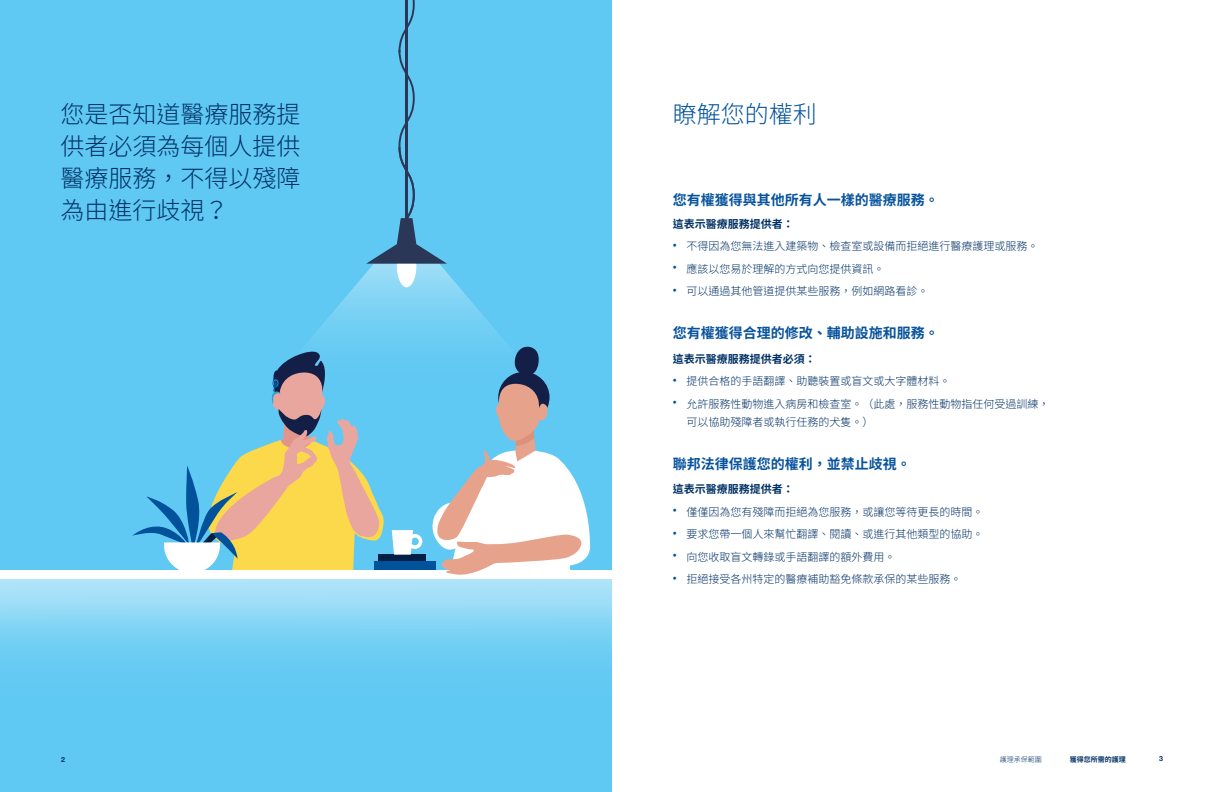
<style>
.page{position:relative;width:1224px;height:792px;background:#fff}
.page>*{position:absolute;margin:0;border:0;box-sizing:border-box;transform-origin:0 0}
.t1{font:300 24px/32px "Noto Sans CJ Ktc";color:#003164;text-align:justify}
.t2{font:300 24px "Noto Sans CJ Ktc";color:#01529b}
.t3{font:700 14px "Noto Sans CJ Ktc";color:#07529c}
.H4{font:300 11px/18px "Noto Sans CJ Ktc";color:#003164}
.H4-2{font:700 11px "Noto Sans CJ Ktc";color:#003164}
.t4{font:700 7px "Noto Sans CJ Ktc";color:#003164}
.t5{font:300 7px "Noto Sans CJ Ktc";color:#003164}
.t6{font:700 7px "Helvetica Neue";color:#003164}
</style>
<div class="page">
<div style="left:0;top:0;width:612px;height:792px;background:#60c9f3"></div>
<div style="left:0;top:570px;width:612px;height:9px;background:#fff"></div>
<div style="left:0;top:576px;width:612px;height:119px;background:linear-gradient(to bottom,#b4e5f9,#50c3f1)"></div>
<svg style="left:132px;top:0;width:458px;height:580px"></svg>
<p class="t1" style="left:60px;top:99px;width:242px">您是否知道醫療服務提供者必須為每個人提供醫療服務，不得以殘障為由進行歧視？</p>
<p class="t2" style="left:673px;top:101px;width:145px">瞭解您的權利</p>
<p class="t3" style="left:673px;top:192px;width:267px">您有權獲得與其他所有人一樣的醫療服務。</p>
<p class="H4-2" style="left:673px;top:217px;width:122px">這表示醫療服務提供者：</p>
<p class="H4" style="left:673px;top:237px;width:367px"><sup>•</sup> 不得因為您無法進入建築物、檢查室或設備而拒絕進行醫療護理或服務。</p>
<p class="H4" style="left:673px;top:260px;width:213px"><sup>•</sup> 應該以您易於理解的方式向您提供資訊。</p>
<p class="H4" style="left:673px;top:282px;width:257px"><sup>•</sup> 可以通過其他管道提供某些服務，例如網路看診。</p>
<p class="t3" style="left:673px;top:325px;width:267px">您有權獲得合理的修改、輔助設施和服務。</p>
<p class="H4-2" style="left:673px;top:352px;width:144px">這表示醫療服務提供者必須：</p>
<p class="H4" style="left:673px;top:372px;width:279px"><sup>•</sup> 提供合格的手語翻譯、助聽裝置或盲文或大字體材料。</p>
<p class="H4" style="left:686px;top:395px;width:365px;text-indent:-14px"><sup>•</sup> 允許服務性動物進入病房和檢查室。（此處，服務性動物指任何受過訓練，可以協助殘障者或執行任務的犬隻。）</p>
<p class="t3" style="left:673px;top:456px;width:239px">聯邦法律保護您的權利，並禁止歧視。</p>
<p class="H4-2" style="left:673px;top:483px;width:122px">這表示醫療服務提供者：</p>
<p class="H4" style="left:673px;top:503px;width:312px"><sup>•</sup> 僅僅因為您有殘障而拒絕為您服務，或讓您等待更長的時間。</p>
<p class="H4" style="left:673px;top:525px;width:312px"><sup>•</sup> 要求您帶一個人來幫忙翻譯、閱讀、或進行其他類型的協助。</p>
<p class="H4" style="left:673px;top:548px;width:224px"><sup>•</sup> 向您收取盲文轉錄或手語翻譯的額外費用。</p>
<p class="H4" style="left:673px;top:570px;width:290px"><sup>•</sup> 拒絕接受各州特定的醫療補助豁免條款承保的某些服務。</p>
<p class="t6" style="left:61px;top:754px;width:5px">2</p>
<p class="t5" style="left:1000px;top:755px;width:43px">護理承保範圍</p>
<p class="t4" style="left:1070px;top:755px;width:57px">獲得您所需的護理</p>
<p class="t6" style="left:1159px;top:753px;width:5px">3</p>
</div>
